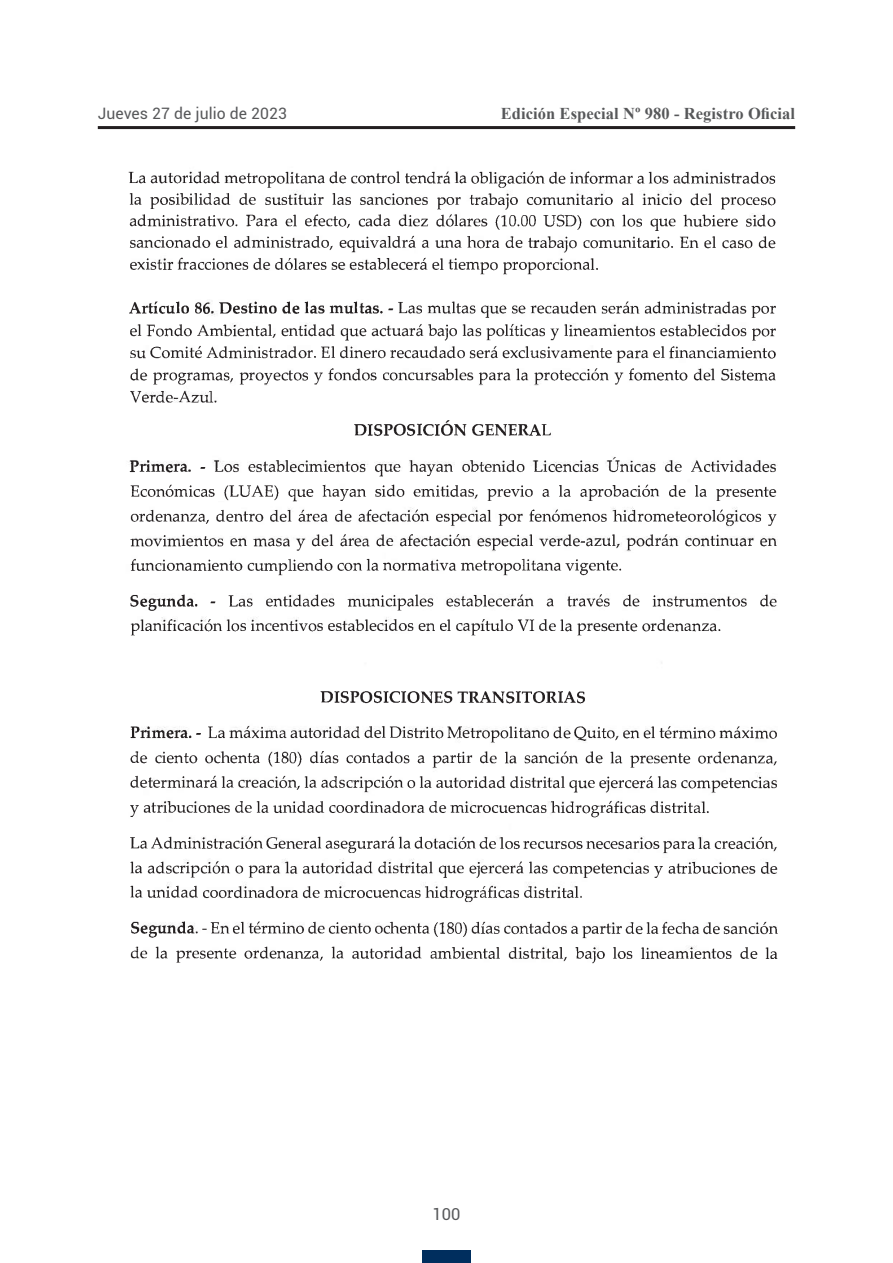
<style>
.page{position:relative;width:893px;height:1263px;background:#fff}
.page>*{position:absolute;margin:0;border:0;box-sizing:border-box;transform-origin:0 0}
.t1{font:700 16.5px "Times New Roman";letter-spacing:.005em;color:#57585a}
.t2{font:16.5px "Roboto";color:#57585a}
.t3{font:15.75px "Roboto";letter-spacing:.005em;color:#57585a}
</style>
<div class="page">
<hr style="left:98px;top:126px;width:697px;height:3px;background:#231f20">
<div style="left:422px;top:1250px;width:49px;height:13px;background:#002e5e"></div>
<img style="left:128px;top:171px;width:650px;height:793px">
<p class="t3" style="left:98px;top:102px;width:191px">Jueves 27 de julio de 2023</p>
<p class="t1" style="left:501px;top:102px;width:296px">Edición Especial Nº 980 - Registro Oficial</p>
<p class="t2" style="left:432px;top:1203px;width:30px">100</p>
</div>
